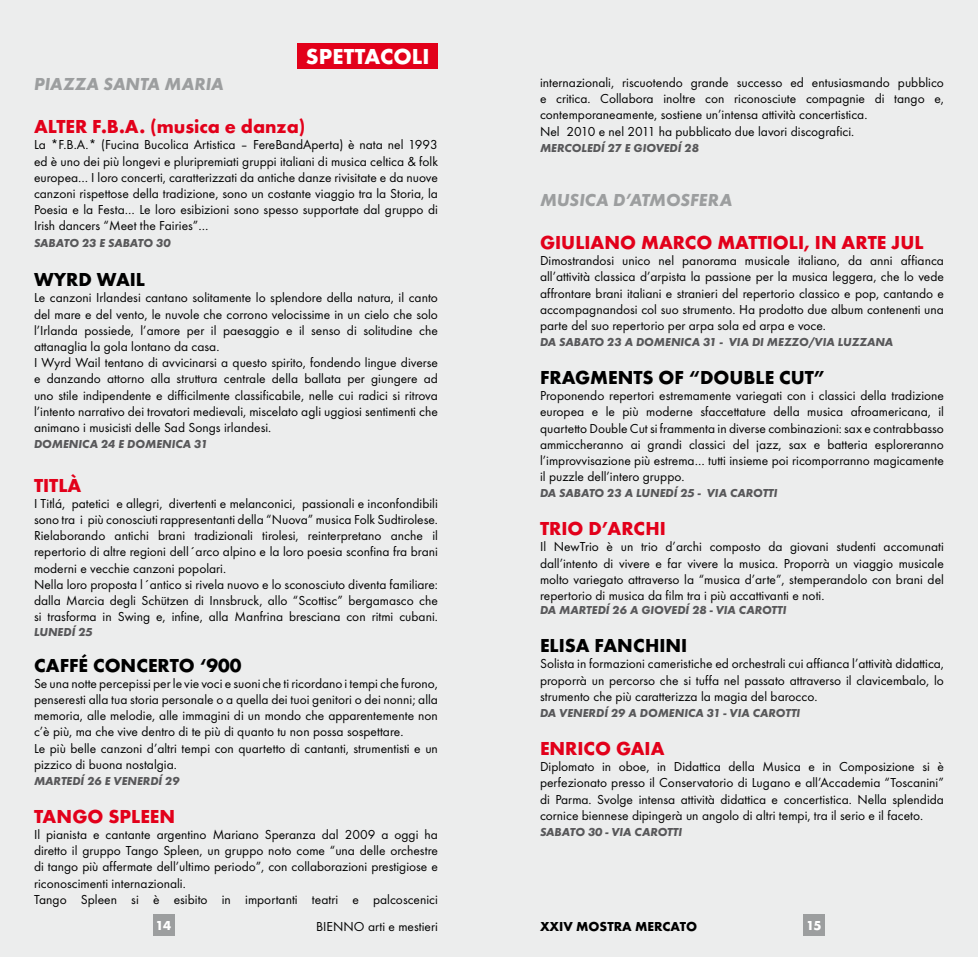
<style>
.page{position:relative;width:978px;height:957px;background:#eceded}
.page>*{position:absolute;margin:0;border:0;box-sizing:border-box;transform-origin:0 0}
.t1{font:700 22.5px "Futura T";letter-spacing:.005em;color:#fff}
.t2{font:700 19.5px "Futura T";color:#e2001a}
.t3{font:700 19.5px "Futura T";color:#000}
.t4{font:italic 700 18px "Futura T";letter-spacing:.005em;color:#9c9e9f}
.t5{font:13.5px/16.2px "Futura T";color:#000;text-align:justify}
.t6{font:700 13.5px "Futura T";color:#000}
.t7{font:700 13.5px "Futura T";color:#fff}
.t8{font:italic 700 12px "Futura T";color:#58585a}
</style>
<div class="page">
<div style="left:298px;top:44px;width:140px;height:25px;background:#e2001a"></div>
<div style="left:803px;top:914px;width:22px;height:21px;background:#9c9e9f"></div>
<div style="left:153px;top:914px;width:21px;height:21px;background:#9c9e9f"></div>
<h1 class="t1" style="left:306px;top:43px;width:125px">SPETTACOLI</h1>
<h3 class="t4" style="left:34px;top:73px;width:191px">PIAZZA SANTA MARIA</h3>
<h2 class="t2" style="left:34px;top:115px;width:273px">ALTER F.B.A. (musica e danza)</h2>
<p class="t5" style="left:34px;top:137px;width:405px">La *F.B.A.* (Fucina Bucolica Artistica – FereBandAperta) è nata nel 1993 ed è uno dei più longevi e pluripremiati gruppi italiani di musica celtica &amp; folk europea… I loro concerti, caratterizzati da antiche danze rivisitate e da nuove canzoni rispettose della tradizione, sono un costante viaggio tra la Storia, la Poesia e la Festa… Le loro esibizioni sono spesso supportate dal gruppo di Irish dancers “Meet the Fairies”…</p>
<p class="t8" style="left:34px;top:236px;width:138px">SABATO 23 E SABATO 30</p>
<h2 class="t3" style="left:34px;top:268px;width:113px">WYRD WAIL</h2>
<p class="t5" style="left:34px;top:290px;width:405px;text-align:left">Le canzoni Irlandesi cantano solitamente lo splendore della natura, il canto del mare e del vento, le nuvole che corrono velocissime in un cielo che solo l’Irlanda possiede, l’amore per il paesaggio e il senso di solitudine che attanaglia la gola lontano da casa.<br>I Wyrd Wail tentano di avvicinarsi a questo spirito, fondendo lingue diverse e danzando attorno alla struttura centrale della ballata per giungere ad uno stile indipendente e difficilmente classificabile, nelle cui radici si ritrova l’intento narrativo dei trovatori medievali, miscelato agli uggiosi sentimenti che animano i musicisti delle Sad Songs irlandesi.</p>
<p class="t8" style="left:34px;top:437px;width:175px">DOMENICA 24 E DOMENICA 31</p>
<h2 class="t2" style="left:34px;top:473px;width:49px">TITLÀ</h2>
<p class="t5" style="left:34px;top:495px;width:405px;text-align:left">I Titlá, patetici e allegri, divertenti e melanconici, passionali e inconfondibili sono tra i più conosciuti rappresentanti della “Nuova” musica Folk Sudtirolese.<br>Rielaborando antichi brani tradizionali tirolesi, reinterpretano anche il repertorio di altre regioni dell´arco alpino e la loro poesia sconfina fra brani moderni e vecchie canzoni popolari.<br>Nella loro proposta l´antico si rivela nuovo e lo sconosciuto diventa familiare: dalla Marcia degli Schützen di Innsbruck, allo “Scottisc” bergamasco che si trasforma in Swing e, infine, alla Manfrina bresciana con ritmi cubani.</p>
<p class="t8" style="left:34px;top:624px;width:60px">LUNEDÍ 25</p>
<h2 class="t3" style="left:34px;top:653px;width:209px">CAFFÉ CONCERTO ‘900</h2>
<p class="t5" style="left:34px;top:675px;width:406px;text-align:left">Se una notte percepissi per le vie voci e suoni che ti ricordano i tempi che furono, penseresti alla tua storia personale o a quella dei tuoi genitori o dei nonni; alla memoria, alle melodie, alle immagini di un mondo che apparentemente non c’è più, ma che vive dentro di te più di quanto tu non possa sospettare.<br>Le più belle canzoni d’altri tempi con quartetto di cantanti, strumentisti e un pizzico di buona nostalgia.</p>
<p class="t8" style="left:34px;top:774px;width:147px">MARTEDÍ 26 E VENERDÍ 29</p>
<h2 class="t2" style="left:34px;top:805px;width:143px">TANGO SPLEEN</h2>
<p class="t5" style="left:34px;top:826px;width:405px;text-align:left">Il pianista e cantante argentino Mariano Speranza dal 2009 a oggi ha diretto il gruppo Tango Spleen, un gruppo noto come “una delle orchestre di tango più affermate dell’ultimo periodo”, con collaborazioni prestigiose e riconoscimenti internazionali.<br>Tango Spleen si è esibito in importanti teatri e palcoscenici</p>
<p class="t5" style="left:540px;top:74px;width:405px;text-align:left">internazionali, riscuotendo grande successo ed entusiasmando pubblico e critica. Collabora inoltre con riconosciute compagnie di tango e, contemporaneamente, sostiene un’intensa attività concertistica.<br>Nel 2010 e nel 2011 ha pubblicato due lavori discografici.</p>
<p class="t8" style="left:540px;top:141px;width:160px">MERCOLEDÍ 27 E GIOVEDÍ 28</p>
<h3 class="t4" style="left:540px;top:189px;width:194px">MUSICA D’ATMOSFERA</h3>
<h2 class="t2" style="left:540px;top:231px;width:385px">GIULIANO MARCO MATTIOLI, IN ARTE JUL</h2>
<p class="t5" style="left:540px;top:252px;width:405px">Dimostrandosi unico nel panorama musicale italiano, da anni affianca all’attività classica d’arpista la passione per la musica leggera, che lo vede affrontare brani italiani e stranieri del repertorio classico e pop, cantando e accompagnandosi col suo strumento. Ha prodotto due album contenenti una parte del suo repertorio per arpa sola ed arpa e voce.</p>
<p class="t8" style="left:540px;top:335px;width:355px">DA SABATO 23 A DOMENICA 31 - VIA DI MEZZO/VIA LUZZANA</p>
<h2 class="t3" style="left:540px;top:366px;width:287px">FRAGMENTS OF “DOUBLE CUT”</h2>
<p class="t5" style="left:540px;top:387px;width:405px">Proponendo repertori estremamente variegati con i classici della tradizione europea e le più moderne sfaccettature della musica afroamericana, il quartetto Double Cut si frammenta in diverse combinazioni: sax e contrabbasso ammiccheranno ai grandi classici del jazz, sax e batteria esploreranno l’improvvisazione più estrema… tutti insieme poi ricomporranno magicamente il puzzle dell’intero gruppo.</p>
<p class="t8" style="left:540px;top:486px;width:239px">DA SABATO 23 A LUNEDÍ 25 - VIA CAROTTI</p>
<h2 class="t2" style="left:540px;top:517px;width:127px">TRIO D’ARCHI</h2>
<p class="t5" style="left:540px;top:539px;width:405px">Il NewTrio è un trio d’archi composto da giovani studenti accomunati dall’intento di vivere e far vivere la musica. Proporrà un viaggio musicale molto variegato attraverso la “musica d’arte”, stemperandolo con brani del repertorio di musica da film tra i più accattivanti e noti.</p>
<p class="t8" style="left:540px;top:603px;width:248px">DA MARTEDÍ 26 A GIOVEDÍ 28 - VIA CAROTTI</p>
<h2 class="t3" style="left:540px;top:634px;width:149px">ELISA FANCHINI</h2>
<p class="t5" style="left:540px;top:656px;width:405px">Solista in formazioni cameristiche ed orchestrali cui affianca l’attività didattica, proporrà un percorso che si tuffa nel passato attraverso il clavicembalo, lo strumento che più caratterizza la magia del barocco.</p>
<p class="t8" style="left:540px;top:706px;width:262px">DA VENERDÍ 29 A DOMENICA 31 - VIA CAROTTI</p>
<h2 class="t2" style="left:540px;top:737px;width:126px">ENRICO GAIA</h2>
<p class="t5" style="left:540px;top:758px;width:405px">Diplomato in oboe, in Didattica della Musica e in Composizione si è perfezionato presso il Conservatorio di Lugano e all’Accademia “Toscanini” di Parma. Svolge intensa attività didattica e concertistica. Nella splendida cornice biennese dipingerà un angolo di altri tempi, tra il serio e il faceto.</p>
<p class="t8" style="left:540px;top:825px;width:144px">SABATO 30 - VIA CAROTTI</p>
<p class="t7" style="left:156px;top:917px;width:17px">14</p>
<p class="t5" style="left:316px;top:918px;width:123px">BIENNO arti e mestieri</p>
<p class="t6" style="left:540px;top:918px;width:159px">XXIV MOSTRA MERCATO</p>
<p class="t7" style="left:806px;top:917px;width:17px">15</p>
</div>
